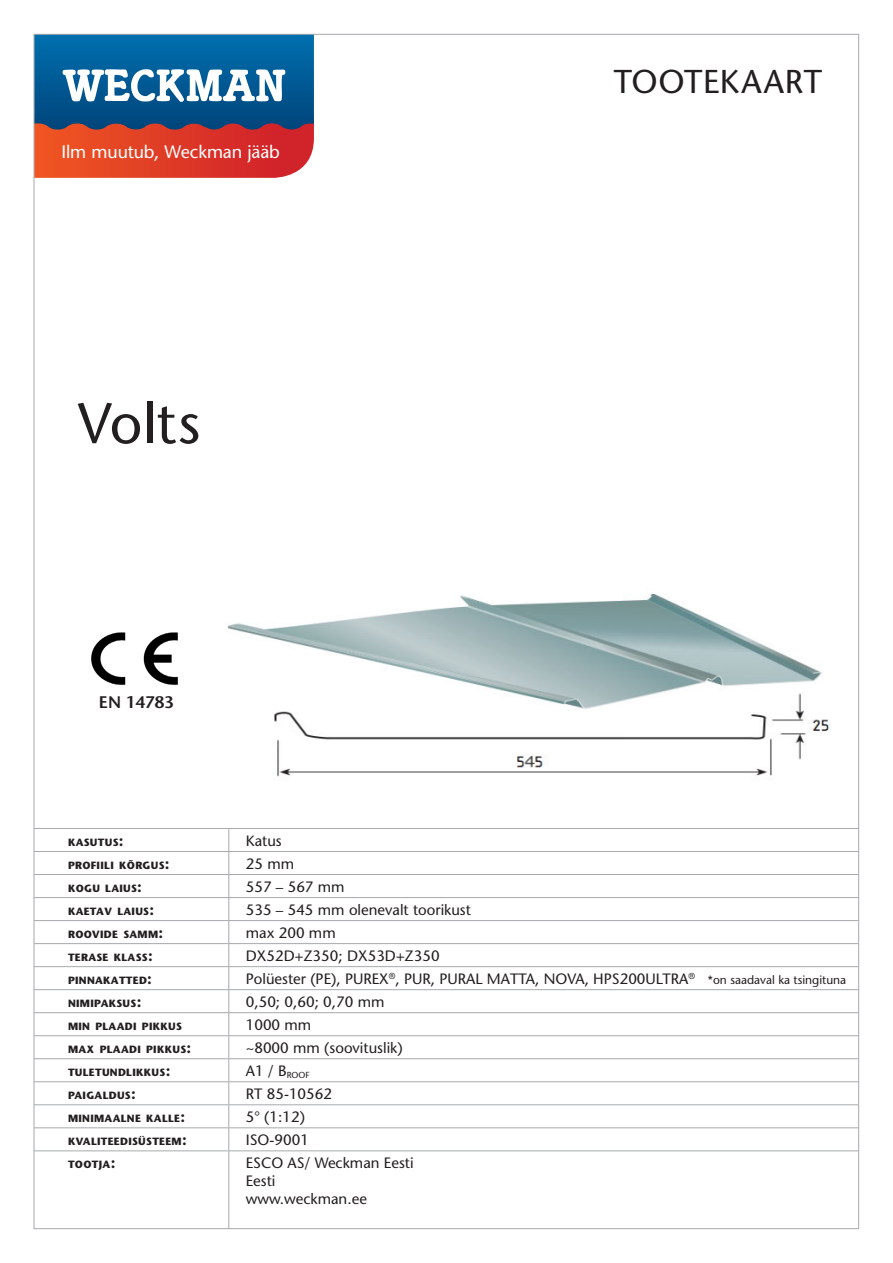
<style>
.page{position:relative;width:893px;height:1263px;background:#fff}
.page>*{position:absolute;margin:0;border:0;box-sizing:border-box;transform-origin:0 0}
.t1{font:500 57px "ITC Stone Sans Pro";color:#231f20}
.t2{font:500 33px "ITC Stone Sans Pro";letter-spacing:.015em;color:#231f20}
.t3{font:500 18px "ITC Stone Sans Pro";letter-spacing:-.01em;color:#fff}
.t4{font:600 16.8px "ITC Stone Sans Pro";color:#231f20}
.t5{font:500 15px/18px "ITC Stone Sans Pro";color:#231f20}
.t6{font:700 10.5px "ITC Stone Sans Pro";letter-spacing:.03em;color:#231f20}
.t7{font:500 8.7px "ITC Stone Sans Pro";color:#231f20}
.s1{font-size:15px}
.s2{font-size:12px}
</style>
<div class="page">
<svg style="left:36px;top:36px;width:278px;height:142px;background:#6b6179"></svg>
<hr style="left:34px;top:851px;width:195px;height:1px;background:#a8a9ad">
<hr style="left:229px;top:851px;width:629px;height:1px;background:#a8a9ad">
<hr style="left:34px;top:874px;width:195px;height:1px;background:#a8a9ad">
<hr style="left:229px;top:874px;width:629px;height:1px;background:#a8a9ad">
<hr style="left:34px;top:897px;width:195px;height:1px;background:#a8a9ad">
<hr style="left:229px;top:897px;width:629px;height:1px;background:#a8a9ad">
<hr style="left:34px;top:920px;width:195px;height:1px;background:#a8a9ad">
<hr style="left:229px;top:920px;width:629px;height:1px;background:#a8a9ad">
<hr style="left:34px;top:943px;width:195px;height:1px;background:#a8a9ad">
<hr style="left:229px;top:943px;width:629px;height:1px;background:#a8a9ad">
<hr style="left:34px;top:966px;width:195px;height:1px;background:#a8a9ad">
<hr style="left:229px;top:966px;width:629px;height:1px;background:#a8a9ad">
<hr style="left:34px;top:989px;width:195px;height:1px;background:#a8a9ad">
<hr style="left:229px;top:989px;width:629px;height:1px;background:#a8a9ad">
<hr style="left:34px;top:1012px;width:195px;height:1px;background:#a8a9ad">
<hr style="left:229px;top:1012px;width:629px;height:1px;background:#a8a9ad">
<hr style="left:34px;top:1035px;width:195px;height:1px;background:#a8a9ad">
<hr style="left:229px;top:1035px;width:629px;height:1px;background:#a8a9ad">
<hr style="left:34px;top:1058px;width:195px;height:1px;background:#a8a9ad">
<hr style="left:229px;top:1058px;width:629px;height:1px;background:#a8a9ad">
<hr style="left:34px;top:1081px;width:195px;height:1px;background:#a8a9ad">
<hr style="left:229px;top:1081px;width:629px;height:1px;background:#a8a9ad">
<hr style="left:34px;top:1104px;width:195px;height:1px;background:#a8a9ad">
<hr style="left:229px;top:1104px;width:629px;height:1px;background:#a8a9ad">
<hr style="left:34px;top:1127px;width:195px;height:1px;background:#a8a9ad">
<hr style="left:229px;top:1127px;width:629px;height:1px;background:#a8a9ad">
<svg style="left:228px;top:829px;width:1px;height:321px"></svg>
<hr style="left:34px;top:1150px;width:195px;height:1px;background:#a8a9ad">
<hr style="left:229px;top:1150px;width:629px;height:1px;background:#a8a9ad">
<hr style="left:228px;top:1151px;width:1px;height:78px;background:#a8a9ad">
<hr style="left:34px;top:828px;width:195px;height:1px;background:#a8a9ad">
<hr style="left:229px;top:828px;width:629px;height:1px;background:#a8a9ad">
<img style="left:91px;top:632px;width:87px;height:53px">
<img style="left:227px;top:593px;width:603px;height:184px">
<p class="t3" style="left:61px;top:141px;width:220px">Ilm muutub, Weckman jääb</p>
<h1 class="t1" style="left:78px;top:389px;width:124px">Volts</h1>
<p class="t4" style="left:99px;top:692px;width:76px">EN 14783</p>
<h2 class="t2" style="left:614px;top:62px;width:203px">Toot ekaart</h2>
<p class="t6" style="left:68px;top:835px;width:57px">KASUTUS<span class="s1">:</span></p>
<p class="t5" style="left:246px;top:831px;width:37px">Katus</p>
<p class="t6" style="left:68px;top:858px;width:103px">PROFIILI KÕRGUS<span class="s1">:</span></p>
<p class="t5" style="left:246px;top:854px;width:50px">25 mm</p>
<p class="t6" style="left:68px;top:882px;width:75px">KOGU LAIUS<span class="s1">:</span></p>
<p class="t5" style="left:246px;top:877px;width:100px">557 – 567 mm</p>
<p class="t6" style="left:68px;top:905px;width:88px">KAETAV LAIUS<span class="s1">:</span></p>
<p class="t5" style="left:246px;top:900px;width:227px">535 – 545 mm olenevalt toorikust</p>
<p class="t6" style="left:68px;top:928px;width:97px">ROOVIDE SAMM<span class="s1">:</span></p>
<p class="t5" style="left:246px;top:923px;width:91px">max 200 mm</p>
<p class="t6" style="left:68px;top:951px;width:86px">TERASE KLASS<span class="s1">:</span></p>
<p class="t5" style="left:246px;top:946px;width:195px">DX52D+Z350; DX53D+Z350</p>
<p class="t6" style="left:68px;top:974px;width:85px">PINNAKATTED<span class="s1">:</span></p>
<p class="t5" style="left:246px;top:969px;width:602px">Polüester (PE), PUREX<sup>®</sup>, PUR, PURAL MATTA, NOVA, HPS200ULTRA<sup>®</sup> <span class="s2">*on saadaval ka tsingituna</span></p>
<p class="t6" style="left:68px;top:997px;width:75px">NIMIPAKSUS<span class="s1">:</span></p>
<p class="t5" style="left:246px;top:992px;width:140px">0,50; 0,60; 0,70 mm</p>
<p class="t6" style="left:68px;top:1020px;width:115px">MIN PLAADI PIKKUS</p>
<p class="t5" style="left:246px;top:1015px;width:67px">1000 mm</p>
<p class="t6" style="left:68px;top:1043px;width:125px">MAX PLAADI PIKKUS<span class="s1">:</span></p>
<p class="t5" style="left:246px;top:1038px;width:158px">~8000 mm (soovituslik)</p>
<p class="t6" style="left:68px;top:1066px;width:104px">TULETUNDLIKKUS<span class="s1">:</span></p>
<p class="t5" style="left:246px;top:1061px;width:48px">A1 / B<sub>ROO</sub></p>
<p class="t7" style="left:305px;top:1069px;width:6px">F</p>
<p class="t6" style="left:68px;top:1089px;width:69px">PAIGALDUS<span class="s1">:</span></p>
<p class="t5" style="left:246px;top:1084px;width:88px">RT 85-10562</p>
<p class="t6" style="left:68px;top:1112px;width:119px">MINIMAALNE KALLE<span class="s1">:</span></p>
<p class="t5" style="left:246px;top:1107px;width:61px">5° (1:12)</p>
<p class="t6" style="left:68px;top:1135px;width:120px">KVALITEEDISÜSTEEM<span class="s1">:</span></p>
<p class="t5" style="left:246px;top:1131px;width:65px">ISO-9001</p>
<p class="t6" style="left:68px;top:1158px;width:49px">TOOTJA<span class="s1">:</span></p>
<p class="t5" style="left:246px;top:1154px;width:169px">ESCO AS/ Weckman Eesti<br>Eesti<br>www.weckman.ee</p>
</div>
